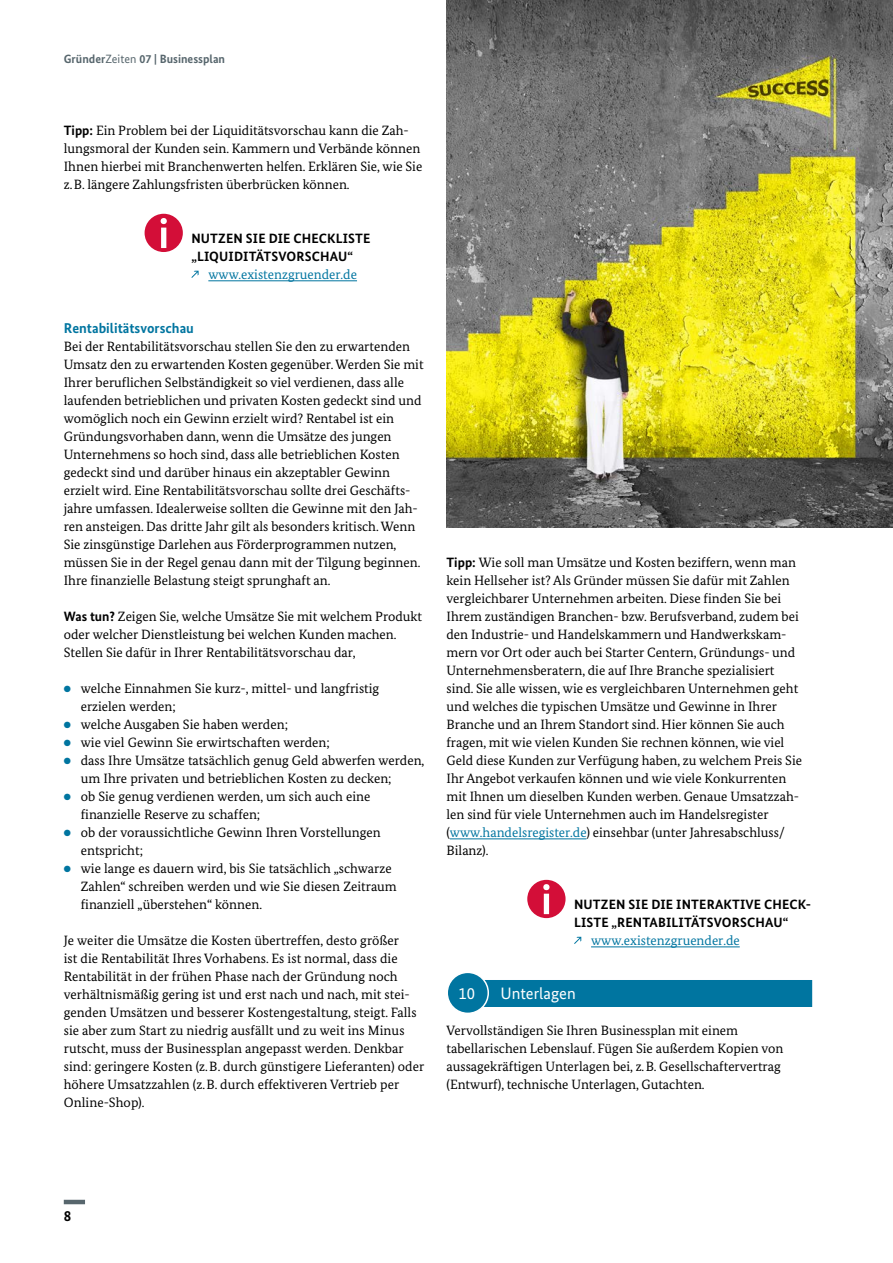
<style>
.page{position:relative;width:893px;height:1263px;background:#fff}
.page>*{position:absolute;margin:0;border:0;box-sizing:border-box;transform-origin:0 0}
.t1{font:16.5px "Bundes Sans";color:#fff}
.t2{font:700 15px "Bundes Sans";color:#000}
.t3{font:700 14.25px "Bundes Sans";color:#0075a0}
.t4{font:13.5px/18px "Bundes Serif";color:#000}
.t5{font:700 13.5px/18px "Bundes Sans";letter-spacing:.01em;color:#000}
.t6{font:13.5px "Bundes Serif";color:#0075a0}
.t7{font:700 12px "Bundes Sans";color:#57666d}
.s1{font-weight:400}
.s2{font-family:"Bundes Sans";font-weight:700}
.s3{color:#0075a0}
</style>
<div class="page">
<hr style="left:64px;top:1200px;width:21px;height:4px;background:#57666d">
<hr style="left:208px;top:280px;width:149px;height:1px;background:#0075a0">
<hr style="left:450px;top:838px;width:136px;height:1px;background:#0075a0">
<hr style="left:591px;top:946px;width:149px;height:1px;background:#0075a0">
<div style="left:459px;top:980px;width:353px;height:27px;background:#0075a0"></div>
<svg style="left:145px;top:214px;width:38px;height:38px"></svg>
<svg style="left:191px;top:271px;width:8px;height:7px"></svg>
<img style="left:446px;top:0;width:447px;height:527px">
<svg style="left:527px;top:880px;width:39px;height:38px"></svg>
<svg style="left:574px;top:937px;width:7px;height:7px"></svg>
<svg style="left:447px;top:972px;width:41px;height:41px"></svg>
<div style="left:452px;top:980px;width:30px;height:27px;background:#0075a0"></div>
<div style="left:446px;top:971px;width:43px;height:43px;border:2px solid #fff;border-radius:50%"></div>
<p class="t7" style="left:64px;top:52px;width:163px">Gründer<span class="s1">Zeiten</span> 07 | Businessplan</p>
<p class="t4" style="left:64px;top:121px;width:360px"><span class="s2">Tipp:</span> Ein Problem bei der Liquiditätsvorschau kann die Zah&shy;lungsmoral der Kunden sein. Kammern und Verbände können Ihnen hierbei mit Branchenwerten helfen. Erklären Sie, wie Sie z.B. längere Zahlungsfristen überbrücken können.</p>
<p class="t5" style="left:191px;top:229px;width:181px">NUTZEN SIE DIE CHECKLISTE „LIQUIDITÄTSVORSCHAU“</p>
<p class="t6" style="left:208px;top:266px;width:150px">www.existenzgruender.de</p>
<h4 class="t3" style="left:64px;top:319px;width:132px">Rentabilitätsvorschau</h4>
<p class="t4" style="left:64px;top:337px;width:361px">Bei der Rentabilitätsvorschau stellen Sie den zu erwartenden Umsatz den zu erwartenden Kosten gegenüber. Werden Sie mit Ihrer beruflichen Selbständigkeit so viel verdienen, dass alle laufenden betrieblichen und privaten Kosten gedeckt sind und womöglich noch ein Gewinn erzielt wird? Rentabel ist ein Gründungsvorhaben dann, wenn die Umsätze des jungen Unternehmens so hoch sind, dass alle betrieblichen Kosten gedeckt sind und darüber hinaus ein akzeptabler Gewinn erzielt wird. Eine Rentabilitätsvorschau sollte drei Geschäfts&shy;jahre umfassen. Idealerweise sollten die Gewinne mit den Jah&shy;ren ansteigen. Das dritte Jahr gilt als besonders kritisch. Wenn Sie zinsgünstige Darlehen aus Förderprogrammen nutzen, müssen Sie in der Regel genau dann mit der Tilgung beginnen.<br>Ihre finanzielle Belastung steigt sprunghaft an.</p>
<p class="t4" style="left:64px;top:607px;width:360px"><span class="s2">Was tun?</span> Zeigen Sie, welche Umsätze Sie mit welchem Produkt oder welcher Dienstleistung bei welchen Kunden machen.<br>Stellen Sie dafür in Ihrer Rentabilitätsvorschau dar,</p>
<p class="t4" style="left:81px;top:679px;width:300px;text-indent:-17px"><span class="s3">●</span> welche Einnahmen Sie kurz-, mittel- und langfristig erzielen werden;</p>
<p class="t4" style="left:64px;top:715px;width:226px"><span class="s3">●</span> welche Ausgaben Sie haben werden;</p>
<p class="t4" style="left:64px;top:733px;width:268px"><span class="s3">●</span> wie viel Gewinn Sie erwirtschaften werden;</p>
<p class="t4" style="left:81px;top:751px;width:345px;text-indent:-17px"><span class="s3">●</span> dass Ihre Umsätze tatsächlich genug Geld abwerfen werden, um Ihre privaten und betrieblichen Kosten zu decken;</p>
<p class="t4" style="left:81px;top:787px;width:291px;text-indent:-17px"><span class="s3">●</span> ob Sie genug verdienen werden, um sich auch eine finanzielle Reserve zu schaffen;</p>
<p class="t4" style="left:81px;top:823px;width:302px;text-indent:-17px"><span class="s3">●</span> ob der voraussichtliche Gewinn Ihren Vorstellungen entspricht;</p>
<p class="t4" style="left:81px;top:859px;width:318px;text-indent:-17px"><span class="s3">●</span> wie lange es dauern wird, bis Sie tatsächlich „schwarze<br>Zahlen“ schreiben werden und wie Sie diesen Zeitraum finanziell „überstehen“ können.</p>
<p class="t4" style="left:64px;top:931px;width:362px">Je weiter die Umsätze die Kosten übertreffen, desto größer<br>ist die Rentabilität Ihres Vorhabens. Es ist normal, dass die Rentabilität in der frühen Phase nach der Gründung noch verhältnismäßig gering ist und erst nach und nach, mit stei&shy;genden Umsätzen und besserer Kostengestaltung, steigt. Falls sie aber zum Start zu niedrig ausfällt und zu weit ins Minus rutscht, muss der Businessplan angepasst werden. Denkbar sind: geringere Kosten (z.B. durch günstigere Lieferanten) oder höhere Umsatzzahlen (z.B. durch effektiveren Vertrieb per Online-Shop).</p>
<p class="t4" style="left:446px;top:553px;width:357px"><span class="s2">Tipp:</span> Wie soll man Umsätze und Kosten beziffern, wenn man kein Hellseher ist? Als Gründer müssen Sie dafür mit Zahlen vergleichbarer Unternehmen arbeiten. Diese finden Sie bei Ihrem zuständigen Branchen- bzw. Berufsverband, zudem bei den Industrie- und Handelskammern und Handwerkskam&shy;mern vor Ort oder auch bei Starter Centern, Gründungs- und Unternehmensberatern, die auf Ihre Branche spezialisiert sind. Sie alle wissen, wie es vergleichbaren Unternehmen geht und welches die typischen Umsätze und Gewinne in Ihrer Branche und an Ihrem Standort sind. Hier können Sie auch fragen, mit wie vielen Kunden Sie rechnen können, wie viel Geld diese Kunden zur Verfügung haben, zu welchem Preis Sie Ihr Angebot verkaufen können und wie viele Konkurrenten mit Ihnen um dieselben Kunden werben. Genaue Umsatzzah&shy;len sind für viele Unternehmen auch im Handelsregister</p>
<p class="t4" style="left:446px;top:823px;width:340px">(<span class="s3">www.handelsregister.de</span>) einsehbar (unter Jahresabschluss/<br>Bilanz).</p>
<p class="t5" style="left:574px;top:895px;width:239px">NUTZEN SIE DIE INTERAKTIVE CHECK-<br>LISTE „RENTABILITÄTSVORSCHAU“</p>
<p class="t6" style="left:591px;top:932px;width:150px">www.existenzgruender.de</p>
<h3 class="t1" style="left:500px;top:983px;width:77px">Unterlagen</h3>
<p class="t4" style="left:446px;top:1021px;width:338px">Vervollständigen Sie Ihren Businessplan mit einem tabellarischen Lebenslauf. Fügen Sie außerdem Kopien von aussagekräftigen Unterlagen bei, z.B. Gesellschaftervertrag (Entwurf), technische Unterlagen, Gutachten.</p>
<h3 class="t1" style="left:458px;top:983px;width:18px">10</h3>
<p class="t2" style="left:64px;top:1207px;width:9px">8</p>
</div>
